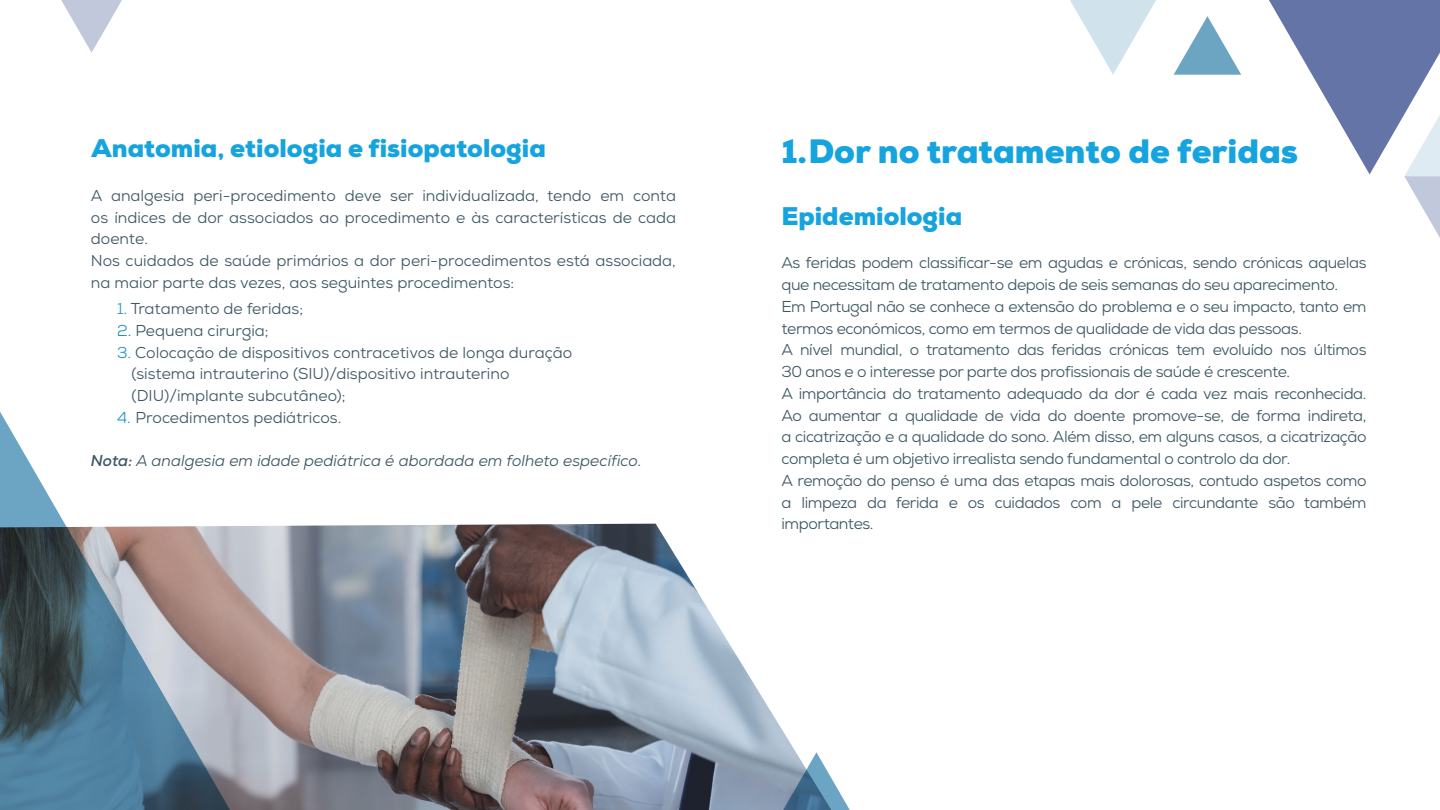
<style>
.page{position:relative;width:1440px;height:810px;background:#fff}
.page>*{position:absolute;margin:0;border:0;box-sizing:border-box;transform-origin:0 0}
.t1{font:900 33.75px "Nexa";color:#16a4de}
.t2{font:900 25.5px "Nexa";color:#16a4de}
.t3{font:15.75px/21.8px "Nexa";letter-spacing:-.025em;color:#3d5763}
.t4{font:15.75px/21.8px "Nexa";color:#3d5763}
.t5{font:italic 15.75px "Nexa";color:#3d5763}
.s1{color:#1a91cb}
.s2{color:#1e7fac}
.s3{font-weight:700}
</style>
<div class="page">
<img style="left:232px;top:524px;width:564px;height:286px">
<svg style="left:0;top:412px;width:232px;height:398px"></svg>
<svg style="left:783px;top:752px;width:67px;height:58px"></svg>
<svg style="left:61px;top:0;width:61px;height:53px"></svg>
<svg style="left:1070px;top:0;width:370px;height:238px"></svg>
<h2 class="t2" style="left:92px;top:132px;width:456px">Anatomia, etiologia e fisiopatologia</h2>
<h1 class="t1" style="left:781px;top:129px;width:518px">1. Dor no tratamento de feridas</h1>
<p class="t4" style="left:91px;top:185px;width:587px">A analgesia peri-procedimento deve ser individualizada, tendo em conta os índices de dor associados ao procedimento e às características de cada doente.<br>Nos cuidados de saúde primários a dor peri-procedimentos está associada, na maior parte das vezes, aos seguintes procedimentos:</p>
<p class="t4" style="left:117px;top:298px;width:188px"><span class="s1">1.</span> Tratamento de feridas;</p>
<p class="t4" style="left:117px;top:320px;width:153px"><span class="s1">2</span><span class="s2">.</span> Pequena cirurgia;</p>
<p class="t4" style="left:131px;top:341px;width:442px;text-indent:-14px"><span class="s1">3.</span> Colocação de dispositivos contracetivos de longa duração (sistema intrauterino (SIU)/dispositivo intrauterino (DIU)/implante subcutâneo);</p>
<p class="t4" style="left:117px;top:407px;width:226px"><span class="s1">4.</span> Procedimentos pediátricos.</p>
<p class="t5" style="left:91px;top:451px;width:552px"><span class="s3">Nota:</span> A analgesia em idade pediátrica é abordada em folheto específico.</p>
<h2 class="t2" style="left:781px;top:199px;width:182px">Epidemiologia</h2>
<p class="t3" style="left:781px;top:252px;width:587px">As feridas podem classificar-se em agudas e crónicas, sendo crónicas aquelas que necessitam de tratamento depois de seis semanas do seu aparecimento.<br>Em Portugal não se conhece a extensão do problema e o seu impacto, tanto em termos económicos, como em termos de qualidade de vida das pessoas.<br>A nível mundial, o tratamento das feridas crónicas tem evoluído nos últimos 30 anos e o interesse por parte dos profissionais de saúde é crescente.<br>A importância do tratamento adequado da dor é cada vez mais reconhecida.<br>Ao aumentar a qualidade de vida do doente promove-se, de forma indireta, a cicatrização e a qualidade do sono. Além disso, em alguns casos, a cicatrização completa é um objetivo irrealista sendo fundamental o controlo da dor.<br>A remoção do penso é uma das etapas mais dolorosas, contudo aspetos como a limpeza da ferida e os cuidados com a pele circundante são também importantes.</p>
</div>
